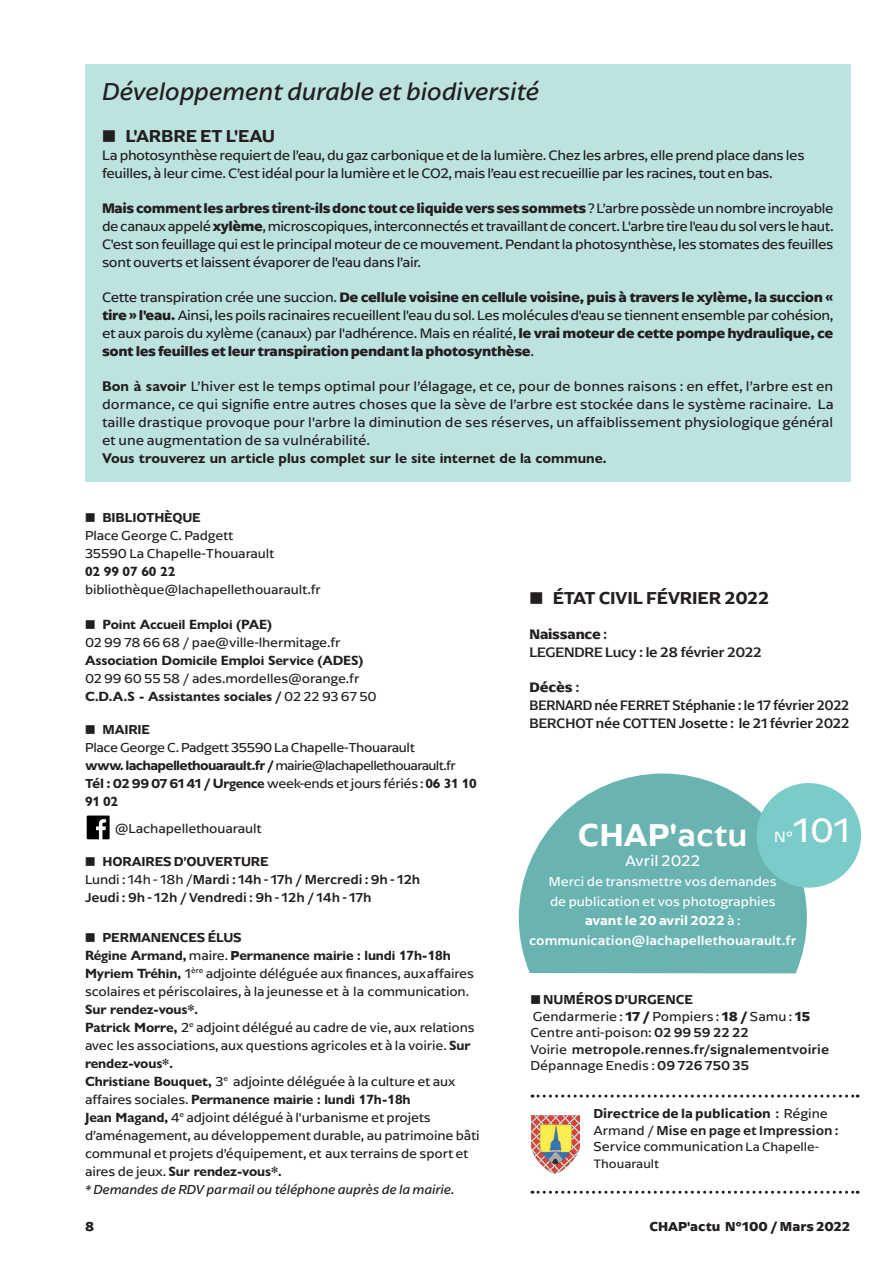
<style>
.page{position:relative;width:893px;height:1263px;background:#fff}
.page>*{position:absolute;margin:0;border:0;box-sizing:border-box;transform-origin:0 0}
.t1{font:35.1px "Arpona Sans";color:#fff}
.Texte_article_liste{font:600 32.85px "Arpona Sans";color:#fff}
.Titre_fiche_biodiver{font:italic 25.5px "Arpona Sans";letter-spacing:-.01em;color:#231f20}
.t2{font:600 18px "Arpona Sans";letter-spacing:-.01em;color:#231f20}
.Texte_article_liste-2{font:15.75px "Arpona Sans";color:#fff}
.t3{font:15.6px "Arpona Sans";color:#fff}
.Titre_article{font:14.25px/18px "Arpona Sans";letter-spacing:-.025em;color:#231f20;text-align:justify}
.Texte_article{font:14.25px/18px "Arpona Sans";color:#231f20;text-align:justify}
.Texte_article-2{font:700 14.25px "Gill Sans Nova";color:#231f20}
.Texte_article-3{font:500 14.25px "Arpona";letter-spacing:-.005em;color:#231f20;scale:.93 1}
.Texte_article-4{font:500 14.25px "Arpona";letter-spacing:-.005em;color:#231f20}
.Titre_article-2{font:500 14.25px/18px "Arpona";letter-spacing:-.01em;color:#231f20}
.Texte_article-5{font:700 14.25px "Arpona";color:#231f20}
.Texte_courant{font:13.5px/18px "Arpona Sans";letter-spacing:-.01em;color:#231f20}
.t4{font:700 13.5px/18px "Gill Sans Nova";letter-spacing:-.01em;color:#231f20}
.Texte_courant-2{font:13.5px/18px "Arpona Sans";letter-spacing:-.03em;color:#231f20}
.Texte_article_liste-3{font:13.5px/19.8px "Arpona Sans";color:#fff;text-align:center}
.t5{font:500 13.5px/18px "Arpona Sans";letter-spacing:-.01em;color:#231f20}
.t6{font:700 13.5px "Arpona Sans";color:#231f20}
.Texte_courant-3{font:600 13.5px "Arpona Sans";color:#231f20}
.Texte_courant-4{font:12.75px "Arpona Sans";color:#231f20}
.s1{font-weight:700}
.s2{font-family:"Gill Sans Nova";font-weight:700}
.s3{font-weight:600}
.s4{font-family:"Arpona Sans";font-weight:600}
.s5{font-family:"Arpona Sans";font-weight:400}
.s6{font-family:"Arpona Sans";font-weight:500}
.s7{font-weight:400}
.s8{font-style:italic}
.s9{font-weight:500}
.s10{font-size:12.75px}
</style>
<div class="page">
<img style="left:86px;top:815px;width:24px;height:25px">
<svg style="left:519px;top:773px;width:288px;height:200px;background:#7cbdba"></svg>
<div style="left:756px;top:783px;width:105px;height:105px;background:#7accc8;border-radius:50%"></div>
<svg style="left:532px;top:1094px;width:326px;height:3px"></svg>
<svg style="left:532px;top:1191px;width:326px;height:3px"></svg>
<img style="left:532px;top:1115px;width:47px;height:58px">
<div style="left:85px;top:64px;width:765px;height:417px;background:#bde3e1"></div>
<p class="Titre_fiche_biodiver" style="left:102px;top:76px;width:439px">Développement durable et biodiversité</p>
<p class="t2" style="left:102px;top:124px;width:175px">■ L'ARBRE ET L'EAU</p>
<p class="Titre_article" style="left:102px;top:146px;width:704px">La photosynthèse requiert de l’eau, du gaz carbonique et de la lumière. Chez les arbres, elle prend place dans les feuilles, à leur cime. C’est idéal pour la lumière et le CO2, mais l’eau est recueillie par les racines, tout en bas.</p>
<p class="Titre_article" style="left:102px;top:199px;width:733px"><span class="s1">Mais comment les arbres tirent-ils donc tout ce liquide vers ses sommets</span> ? L’arbre possède un nombre incroyable de canaux appelé <span class="s1">xylème</span>, microscopiques, interconnectés et travaillant de concert. L'arbre tire l'eau du sol vers le haut.<br>C'est son feuillage qui est le principal moteur de ce mouvement. Pendant la photosynthèse, les stomates des feuilles sont ouverts et laissent évaporer de l'eau dans l’air.</p>
<p class="Titre_article" style="left:102px;top:288px;width:733px">Cette transpiration crée une succion. <span class="s1">De cellule voisine en cellule voisine, puis à travers le xylème, la succion « tire » l'eau.</span> Ainsi, les poils racinaires recueillent l'eau du sol. Les molécules d'eau se tiennent ensemble par cohésion, et aux parois du xylème (canaux) par l'adhérence. Mais en réalité, <span class="s1">le vrai moteur de cette pompe hydraulique, ce sont les feuilles et leur transpiration pendant la photosynthèse</span>.</p>
<p class="Texte_article" style="left:102px;top:377px;width:733px"><span class="s2">Bon à savoir</span> L’hiver est le temps optimal pour l’élagage, et ce, pour de bonnes raisons : en effet, l’arbre est en dormance, ce qui signifie entre autres choses que la sève de l’arbre est stockée dans le système racinaire. La taille drastique provoque pour l'arbre la diminution de ses réserves, un affaiblissement physiologique général et une augmentation de sa vulnérabilité.</p>
<p class="Texte_article-2" style="left:102px;top:449px;width:506px">Vous trouverez un article plus complet sur le site internet de la commune.</p>
<p class="Texte_courant" style="left:85px;top:508px;width:237px"><span class="s3">■ BIBLIOTHÈQUE<br></span>Place George C. Padgett<br>35590 La Chapelle-Thouarault<br><span class="s2">02 99 07 60 22 </span>bibliothèque@lachapellethouarault.fr</p>
<p class="t4" style="left:85px;top:615px;width:293px"><span class="s4">■</span> Point Accueil Emploi (PAE)<br><span class="s5">02 99 78 66 68 / pae@ville-lhermitage.fr </span>Association Domicile Emploi Service (ADES)<br><span class="s5">02 99 60 55 58 / ades.mordelles@orange.fr </span>C.D.A.S - Assistantes sociales <span class="s6">/</span> <span class="s5">02 22 93 67 50</span></p>
<p class="Texte_courant-2" style="left:85px;top:720px;width:393px"><span class="s3">■ MAIRIE<br></span>Place George C. Padgett 35590 La Chapelle-Thouarault<br><span class="s3">www. lachapellethouarault.fr /</span> mairie@lachapellethouarault.fr <span class="s3">Tél : 02 99 07 61 41 /</span> <span class="s2">Urgence</span> week-ends et jours fériés : <span class="s2">06 31 10<br>91 02</span></p>
<p class="Texte_courant" style="left:115px;top:819px;width:148px">@Lachapellethouarault</p>
<p class="t5" style="left:85px;top:852px;width:337px"><span class="s3">■ HORAIRES D’OUVERTURE<br></span><span class="s7">Lundi : 14h - 18h /</span>Mardi : 14h - 17h / Mercredi : 9h - 12h<br>Jeudi : 9h - 12h / Vendredi : 9h - 12h / 14h - 17h</p>
<p class="Texte_courant" style="left:85px;top:928px;width:396px"><span class="s3">■ PERMANENCES ÉLUS<br></span><span class="s2">Régine Armand,</span> maire. <span class="s1">P</span><span class="s2">ermanence mairie : lundi 17h-18h Myriem Tréhin,</span> 1<sup>ère</sup> adjointe déléguée aux finances, aux affaires scolaires et périscolaires, à la jeunesse et à la communication.<br><span class="s2">Sur rendez-vous*.<br>Patrick Morre,</span> 2<sup>e</sup> adjoint délégué au cadre de vie, aux relations avec les associations, aux questions agricoles et à la voirie. <span class="s2">Sur rendez-vous*.<br>Christiane Bouquet,</span> 3<sup>e</sup> adjointe déléguée à la culture et aux affaires sociales. <span class="s2">Permanence mairie : lundi 17h-18h<br>Jean Magand,</span> 4<sup>e</sup> adjoint délégué à l'urbanisme et projets d’aménagement, au développement durable, au patrimoine bâti communal et projets d’équipement, et aux terrains de sport et aires de jeux. <span class="s2">Sur rendez-vous*.<br></span><span class="s8">* Demandes de RDV par mail ou téléphone auprès de la mairie.</span></p>
<p class="t2" style="left:529px;top:586px;width:242px">■ ÉTAT CIVIL FÉVRIER 2022</p>
<p class="Titre_article-2" style="left:529px;top:625px;width:234px"><span class="s1">Naissance</span> :<br>LEGENDRE Lucy : le 28 février 2022</p>
<p class="Texte_article-5" style="left:529px;top:679px;width:52px">Décès <span class="s9">:</span></p>
<p class="Texte_article-3" style="left:529px;top:697px;width:345px">BERNARD née FERRET Stéphanie : le 17 février 2022</p>
<p class="Texte_article-4" style="left:529px;top:715px;width:322px">BERCHOT née COTTEN Josette : le 21 février 2022</p>
<p class="t1" style="left:793px;top:808px;width:59px">101</p>
<p class="Texte_article_liste" style="left:578px;top:813px;width:171px">CHAP'<span class="s9">actu</span></p>
<p class="t3" style="left:774px;top:827px;width:21px">N°</p>
<p class="Texte_article_liste-2" style="left:625px;top:850px;width:77px">Avril 2022</p>
<p class="Texte_article_liste-3" style="left:529px;top:871px;width:269px">Merci de transmettre vos demandes<br>de publication et vos photographies<br><span class="s3">avant le 20 avril 2022</span> à : <span class="s9">communication@lachapellethouarault.fr</span></p>
<p class="Texte_courant-3" style="left:530px;top:991px;width:164px"><span class="s7">■</span> NUMÉROS D’URGENCE</p>
<p class="Texte_courant" style="left:530px;top:1008px;width:300px;line-height:16.5px">Gendarmerie : <span class="s1">17 /</span> Pompiers : <span class="s1">18 /</span> Samu : <span class="s1">15<br></span>Centre anti-poison: <span class="s9">02 99 59 22 22<br></span>Voirie <span class="s9">metropole.rennes.fr/signalementvoirie </span>Dépannage Enedis : <span class="s9">09 726 750 35</span></p>
<p class="Texte_courant" style="left:593px;top:1105px;width:247px;line-height:16.5px"><span class="s3">Directrice de la publication</span> <span class="s9">:</span> Régine<br>Armand / <span class="s9">Mise en page et Impression :<br></span>Service communication <span class="s10">La Chapelle-</span></p>
<p class="Texte_courant-4" style="left:593px;top:1155px;width:67px">Thouarault</p>
<p class="t6" style="left:85px;top:1218px;width:11px">8</p>
<p class="t6" style="left:649px;top:1218px;width:203px">CHAP'actu N°100 / Mars 2022</p>
</div>
